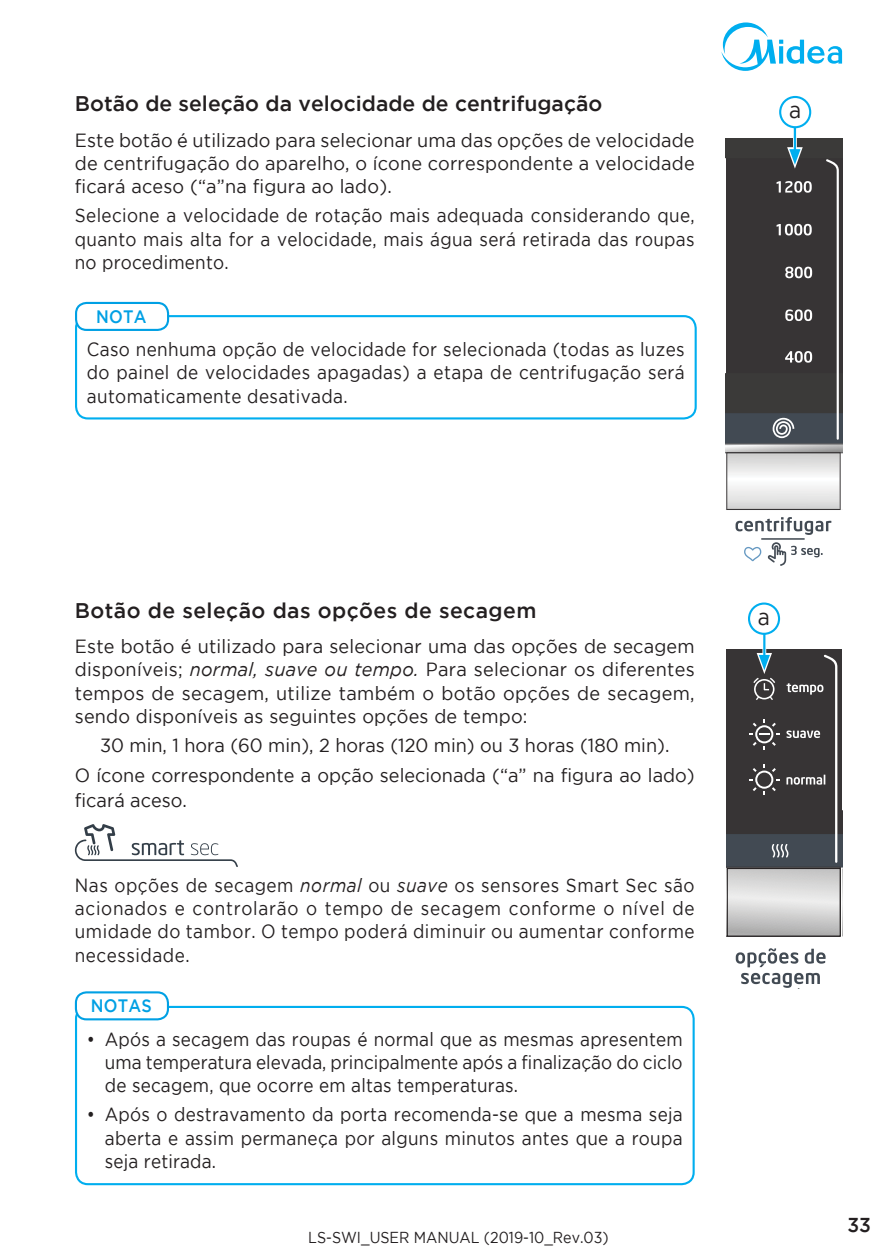
<style>
.page{position:relative;width:893px;height:1259px;background:#fff}
.page>*{position:absolute;margin:0;border:0;box-sizing:border-box;transform-origin:0 0}
.t1{font:23.4px "Gotham";color:#231f20;scale:.9 1}
.t2{font:500 21px "Gotham";color:#231f20}
.t3{font:500 21px "Gotham";letter-spacing:.02em;color:#231f20}
.t4{font:500 20.1px "Gotham";color:#231f20;scale:.95 1}
.t5{font:18.9px/23.4px "Gotham";letter-spacing:.01em;color:#231f20;text-align:justify;scale:.9 1}
.t6{font:18.9px/23.4px "Gotham";letter-spacing:.01em;color:#231f20;text-align:justify;scale:.95 1}
.t7{font:500 18px "Gotham";letter-spacing:.015em;color:#00a0e4;scale:.9 1}
.t8{font:15.9px "Gotham";color:#231f20;scale:.9 1}
.s1{font-style:italic}
</style>
<div class="page">
<svg style="left:721px;top:22px;width:121px;height:49px"></svg>
<svg style="left:744px;top:547px;width:17px;height:14px"></svg>
<hr style="left:761px;top:538px;width:44px;height:2px;background:#424a53">
<svg style="left:768px;top:542px;width:55px;height:24px"></svg>
<svg style="left:735px;top:517px;width:96px;height:18px"></svg>
<div style="left:779px;top:96px;width:32px;height:32px;border:2px solid #00aeef;border-radius:50%"></div>
<svg style="left:793px;top:133px;width:4px;height:6px"></svg>
<hr style="left:794px;top:127px;width:2px;height:26px;background:#00aeef">
<svg style="left:725px;top:139px;width:117px;height:371px;background:#5e5d5e"></svg>
<svg style="left:736px;top:948px;width:90px;height:40px"></svg>
<div style="left:748px;top:602px;width:32px;height:33px;border:2px solid #00aeef;border-radius:50%"></div>
<hr style="left:763px;top:634px;width:2px;height:24px;background:#00aeef">
<svg style="left:727px;top:649px;width:115px;height:288px;background:#646365"></svg>
<div style="left:727px;top:868px;width:114px;height:68px;border:1px solid #231f20"></div>
<svg style="left:75px;top:824px;width:163px;height:43px"></svg>
<div style="left:75px;top:315px;width:622px;height:104px;border:2px solid #00aeef;border-radius:12px"></div>
<div style="left:76px;top:303px;width:92px;height:27px;background:#fff;border-radius:11px"></div>
<div style="left:75px;top:302px;width:94px;height:29px;border:2px solid #00a0e4;border-radius:11px"></div>
<div style="left:75px;top:1006px;width:620px;height:179px;border:2px solid #00aeef;border-radius:12px"></div>
<div style="left:76px;top:992px;width:92px;height:27px;background:#fff;border-radius:11px"></div>
<div style="left:75px;top:991px;width:94px;height:29px;border:2px solid #00a0e4;border-radius:11px"></div>
<p class="t2" style="left:75px;top:96px;width:529px">Botão de seleção da velocidade de centrifugação</p>
<p class="t6" style="left:75px;top:129px;width:654px">Este botão é utilizado para selecionar uma das opções de velocidade de centrifugação do aparelho, o ícone correspondente a velocidade ficará aceso (“a”na figura ao lado).</p>
<p class="t5" style="left:75px;top:205px;width:690px">Selecione a velocidade de rotação mais adequada considerando que, quanto mais alta for a velocidade, mais água será retirada das roupas no procedimento.</p>
<p class="t7" style="left:96px;top:310px;width:58px">NOTA</p>
<p class="t5" style="left:87px;top:339px;width:666px">Caso nenhuma opção de velocidade for selecionada (todas as luzes do painel de velocidades apagadas) a etapa de centrifugação será automaticamente desativada.</p>
<p class="t1" style="left:789px;top:101px;width:15px">a</p>
<p class="t3" style="left:75px;top:602px;width:463px">Botão de seleção das opções de secagem</p>
<p class="t6" style="left:75px;top:636px;width:654px">Este botão é utilizado para selecionar uma das opções de secagem disponíveis; <span class="s1">normal, suave ou tempo.</span> Para selecionar os diferentes tempos de secagem, utilize também o botão opções de secagem, sendo disponíveis as seguintes opções de tempo:</p>
<p class="t6" style="left:75px;top:732px;width:654px;line-height:29.4px;text-align:center">30 min, 1 hora (60 min), 2 horas (120 min) ou 3 horas (180 min).<br>O ícone correspondente a opção selecionada (“a” na figura ao lado)</p>
<p class="t6" style="left:75px;top:790px;width:119px">ficará aceso.</p>
<p class="t5" style="left:75px;top:874px;width:690px">Nas opções de secagem <span class="s1">normal</span> ou <span class="s1">suave</span> os sensores Smart Sec são acionados e controlarão o tempo de secagem conforme o nível de umidade do tambor. O tempo poderá diminuir ou aumentar conforme necessidade.</p>
<p class="t7" style="left:91px;top:999px;width:69px">NOTAS</p>
<p class="t5" style="left:105px;top:1028px;width:644px;text-indent:-18px">• Após a secagem das roupas é normal que as mesmas apresentem uma temperatura elevada, principalmente após a finalização do ciclo de secagem, que ocorre em altas temperaturas.</p>
<p class="t5" style="left:105px;top:1104px;width:643px;text-indent:-18px">• Após o destravamento da porta recomenda-se que a mesma seja aberta e assim permaneça por alguns minutos antes que a roupa seja retirada.</p>
<p class="t8" style="left:308px;top:1231px;width:335px">LS-SWI_USER MANUAL (2019-10_Rev.03)</p>
<p class="t1" style="left:758px;top:608px;width:15px">a</p>
<p class="t4" style="left:848px;top:1217px;width:26px">33</p>
</div>
